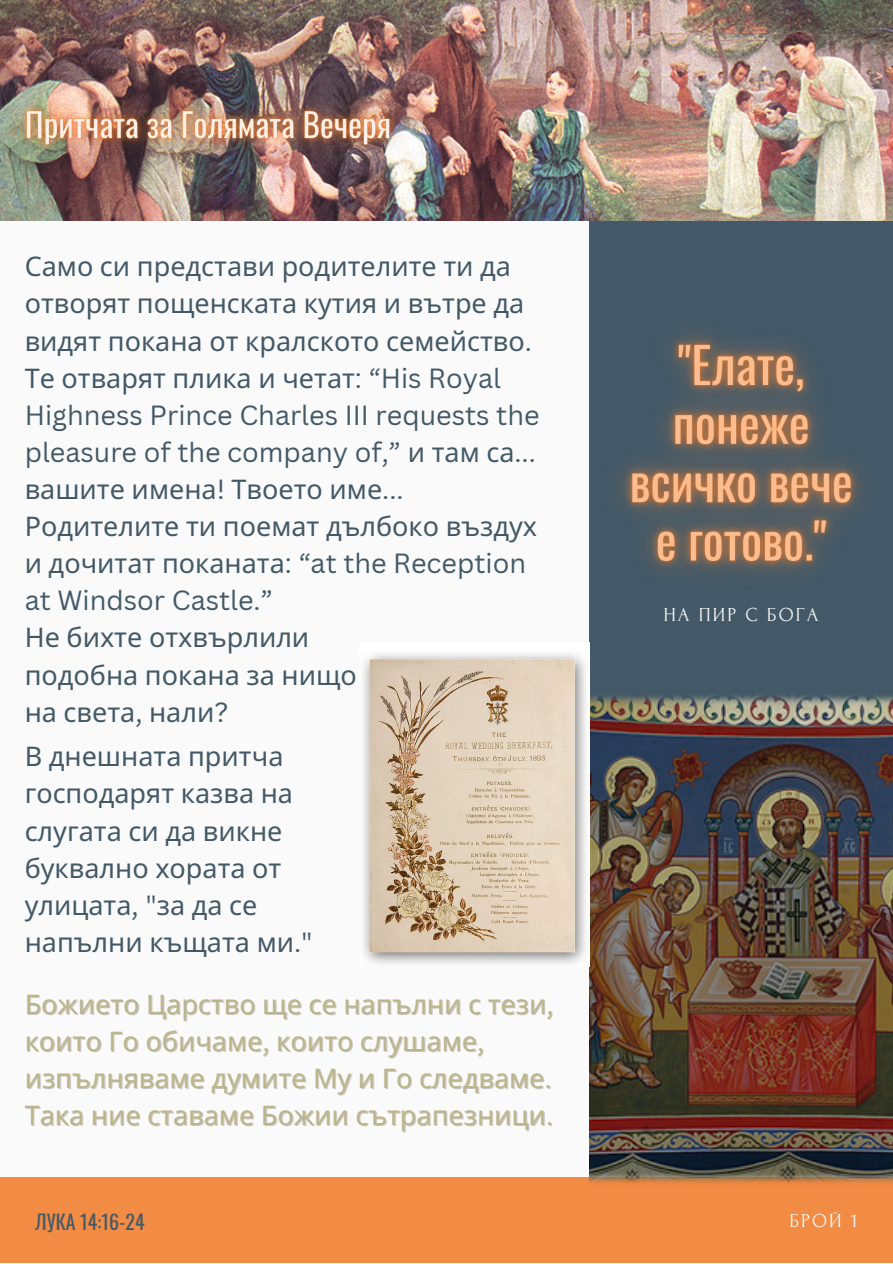
<style>
.page{position:relative;width:893px;height:1264px;background:#fff}
.page>*{position:absolute;margin:0;border:0;box-sizing:border-box;transform-origin:0 0}
.t1{font:27px/37px "Noto Sans";color:#435967}
.t2{font:27px/37px "Noto Sans";color:#bbb68a}
.t3{font:27px/37px "Canva Sans";color:#435967}
.t4{font:19.8px "Forum";letter-spacing:.1em;color:#fafafa}
.t5{font:19.8px "Oswald";color:#435967}
.s1{font-family:"Canva Sans"}
.s2{font-family:"Noto Sans"}
</style>
<div class="page">
<div style="left:0;top:0;width:892px;height:1262px;background:#fafafa"></div>
<div style="left:589px;top:111px;width:303px;height:621px;background:#435967"></div>
<div style="left:0;top:1176px;width:892px;height:86px;background:#f28b43"></div>
<img style="left:589px;top:681px;width:303px;height:503px">
<img style="left:0;top:0;width:892px;height:221px">
<img style="left:364px;top:655px;width:221px;height:309px">
<img style="left:0;top:57px;width:433px;height:133px">
<img style="left:620px;top:334px;width:241px;height:238px">
<p class="t1" style="left:25px;top:247px;width:508px">Само си представи родителите ти да отворят пощенската кутия и вътре да видят покана от кралското семейство<span class="s1">.<br></span>Те отварят плика и четат<span class="s1">: “His Royal</span></p>
<p class="t3" style="left:25px;top:396px;width:516px">Highness Prince Charles III requests the pleasure of the company of,” <span class="s2">и там са</span>...</p>
<p class="t1" style="left:25px;top:470px;width:514px">вашите имена<span class="s1">!</span> Твоето име<span class="s1">...<br></span>Родителите ти поемат дълбоко въздух и дочитат поканата<span class="s1">: “at the Reception</span></p>
<p class="t3" style="left:25px;top:581px;width:249px">at Windsor Castle.”</p>
<p class="t1" style="left:25px;top:618px;width:333px">Не бихте отхвърлили подобна покана за нищо на света<span class="s1">,</span> нали<span class="s1">?</span></p>
<p class="t1" style="left:25px;top:737px;width:289px">В днешната притча господарят казва на слугата си да викне буквално хората от улицата<span class="s1">, "</span>за да се напълни къщата ми<span class="s1">."</span></p>
<p class="t2" style="left:25px;top:984px;width:530px">Божието Царство ще се напълни с тези<span class="s1">, </span>които Го обичаме<span class="s1">,</span> които слушаме<span class="s1">, </span>изпълняваме думите Му и Го следваме<span class="s1">.<br></span>Така ние ставаме Божии сътрапезници<span class="s1">.</span></p>
<p class="t4" style="left:663px;top:604px;width:156px">НА ПИР С БОГА</p>
<p class="t5" style="left:35px;top:1205px;width:111px">ЛУКА 14:16-24</p>
<p class="t4" style="left:789px;top:1209px;width:70px">БРОЙ 1</p>
</div>
